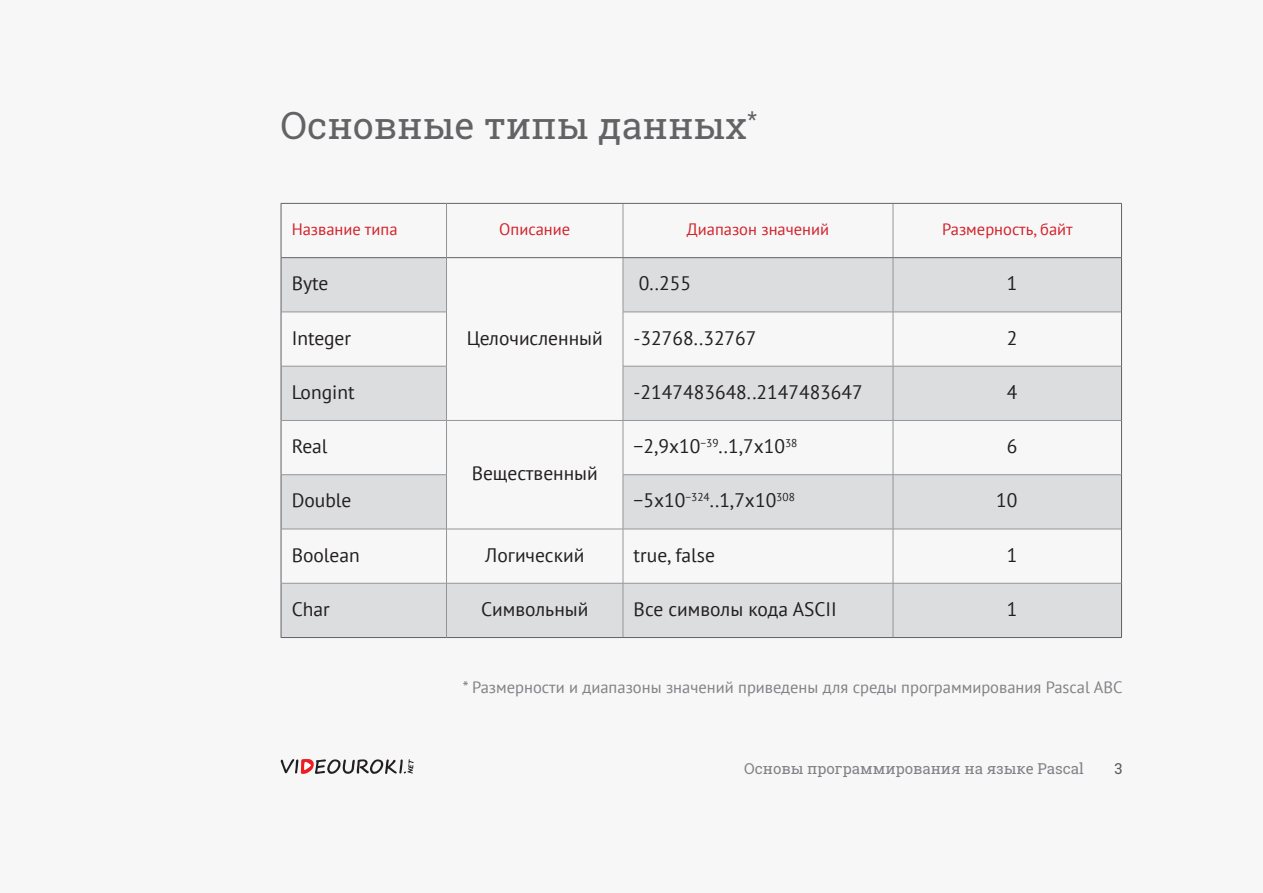
<style>
.page{position:relative;width:1263px;height:893px;background:#fff}
.page>*{position:absolute;margin:0;border:0;box-sizing:border-box;transform-origin:0 0}
.t1{font:37.5px "Roboto Slab";color:#636366}
.t2{font:19.5px "PT Sans";color:#231f20}
.t3{font:16.5px "PT Sans";color:#808285}
.t4{font:16.5px "PT Sans";color:#d1232a}
.t5{font:15px "Roboto Slab";color:#808285}
.t6{font:15px "Roboto Slab";color:#57585a}
</style>
<div class="page">
<div style="left:1px;top:1px;width:1262px;height:892px;background:#f7f7f8"></div>
<svg style="left:281px;top:759px;width:133px;height:15px"></svg>
<svg style="left:282px;top:258px;width:839px;height:379px"></svg>
<hr style="left:281px;top:258px;width:1px;height:54px;background:#636366">
<hr style="left:1121px;top:258px;width:1px;height:54px;background:#636366">
<hr style="left:281px;top:312px;width:1px;height:54px;background:#636366">
<hr style="left:1121px;top:312px;width:1px;height:54px;background:#636366">
<hr style="left:281px;top:366px;width:1px;height:54px;background:#636366">
<hr style="left:1121px;top:366px;width:1px;height:54px;background:#636366">
<hr style="left:281px;top:420px;width:1px;height:55px;background:#636366">
<hr style="left:1121px;top:420px;width:1px;height:55px;background:#636366">
<hr style="left:281px;top:475px;width:1px;height:54px;background:#636366">
<hr style="left:1121px;top:475px;width:1px;height:54px;background:#636366">
<hr style="left:281px;top:529px;width:1px;height:54px;background:#636366">
<hr style="left:1121px;top:529px;width:1px;height:54px;background:#636366">
<hr style="left:281px;top:583px;width:1px;height:54px;background:#636366">
<hr style="left:1121px;top:583px;width:1px;height:54px;background:#636366">
<hr style="left:281px;top:637px;width:165px;height:1px;background:#636366">
<hr style="left:446px;top:637px;width:177px;height:1px;background:#636366">
<hr style="left:623px;top:637px;width:270px;height:1px;background:#636366">
<hr style="left:893px;top:637px;width:229px;height:1px;background:#636366">
<hr style="left:446px;top:258px;width:1px;height:54px;background:#939598">
<hr style="left:623px;top:258px;width:1px;height:54px;background:#939598">
<hr style="left:893px;top:258px;width:1px;height:54px;background:#939598">
<hr style="left:281px;top:312px;width:166px;height:1px;background:#939598">
<hr style="left:446px;top:312px;width:1px;height:54px;background:#939598">
<hr style="left:623px;top:312px;width:270px;height:1px;background:#939598">
<hr style="left:623px;top:312px;width:1px;height:54px;background:#939598">
<hr style="left:893px;top:312px;width:228px;height:1px;background:#939598">
<hr style="left:893px;top:312px;width:1px;height:54px;background:#939598">
<hr style="left:281px;top:366px;width:166px;height:1px;background:#939598">
<hr style="left:446px;top:366px;width:1px;height:54px;background:#939598">
<hr style="left:623px;top:366px;width:270px;height:1px;background:#939598">
<hr style="left:623px;top:366px;width:1px;height:54px;background:#939598">
<hr style="left:893px;top:366px;width:228px;height:1px;background:#939598">
<hr style="left:893px;top:366px;width:1px;height:54px;background:#939598">
<hr style="left:281px;top:420px;width:165px;height:1px;background:#939598">
<hr style="left:446px;top:420px;width:177px;height:1px;background:#939598">
<hr style="left:446px;top:421px;width:1px;height:53px;background:#939598">
<hr style="left:623px;top:420px;width:270px;height:1px;background:#939598">
<hr style="left:623px;top:421px;width:1px;height:53px;background:#939598">
<hr style="left:893px;top:420px;width:228px;height:1px;background:#939598">
<hr style="left:893px;top:421px;width:1px;height:53px;background:#939598">
<hr style="left:281px;top:474px;width:166px;height:1px;background:#939598">
<hr style="left:446px;top:475px;width:1px;height:54px;background:#939598">
<hr style="left:623px;top:474px;width:270px;height:1px;background:#939598">
<hr style="left:623px;top:475px;width:1px;height:54px;background:#939598">
<hr style="left:893px;top:474px;width:228px;height:1px;background:#939598">
<hr style="left:893px;top:475px;width:1px;height:54px;background:#939598">
<hr style="left:281px;top:529px;width:165px;height:1px;background:#939598">
<hr style="left:446px;top:529px;width:177px;height:1px;background:#939598">
<hr style="left:446px;top:529px;width:1px;height:54px;background:#939598">
<hr style="left:623px;top:529px;width:270px;height:1px;background:#939598">
<hr style="left:623px;top:529px;width:1px;height:54px;background:#939598">
<hr style="left:893px;top:529px;width:228px;height:1px;background:#939598">
<hr style="left:893px;top:529px;width:1px;height:54px;background:#939598">
<hr style="left:281px;top:583px;width:165px;height:1px;background:#939598">
<hr style="left:446px;top:583px;width:177px;height:1px;background:#939598">
<hr style="left:446px;top:583px;width:1px;height:54px;background:#939598">
<hr style="left:623px;top:583px;width:270px;height:1px;background:#939598">
<hr style="left:623px;top:583px;width:1px;height:54px;background:#939598">
<hr style="left:893px;top:583px;width:228px;height:1px;background:#939598">
<hr style="left:893px;top:583px;width:1px;height:54px;background:#939598">
<hr style="left:281px;top:203px;width:165px;height:1px;background:#636366">
<hr style="left:281px;top:204px;width:1px;height:53px;background:#636366">
<hr style="left:446px;top:203px;width:177px;height:1px;background:#636366">
<hr style="left:623px;top:203px;width:270px;height:1px;background:#636366">
<hr style="left:893px;top:203px;width:229px;height:1px;background:#636366">
<hr style="left:1121px;top:204px;width:1px;height:53px;background:#636366">
<hr style="left:281px;top:257px;width:165px;height:1px;background:#636366">
<hr style="left:446px;top:257px;width:177px;height:1px;background:#636366">
<hr style="left:623px;top:257px;width:270px;height:1px;background:#636366">
<hr style="left:893px;top:257px;width:229px;height:1px;background:#636366">
<hr style="left:446px;top:204px;width:1px;height:53px;background:#939598">
<hr style="left:623px;top:204px;width:1px;height:53px;background:#939598">
<hr style="left:893px;top:204px;width:1px;height:53px;background:#939598">
<p class="t1" style="left:281px;top:100px;width:478px">Основные типы данных<sup>*</sup></p>
<p class="t4" style="left:292px;top:219px;width:107px">Название типа</p>
<p class="t4" style="left:499px;top:219px;width:73px">Описание</p>
<p class="t4" style="left:687px;top:219px;width:144px">Диапазон значений</p>
<p class="t4" style="left:942px;top:219px;width:132px">Размерность, байт</p>
<p class="t2" style="left:292px;top:271px;width:38px">Byte</p>
<p class="t2" style="left:467px;top:325px;width:137px">Целочисленный</p>
<p class="t2" style="left:639px;top:271px;width:54px">0..255</p>
<p class="t2" style="left:1007px;top:271px;width:12px">1</p>
<p class="t2" style="left:292px;top:325px;width:61px">Integer</p>
<p class="t2" style="left:634px;top:325px;width:124px">-32768..32767</p>
<p class="t2" style="left:1007px;top:325px;width:12px">2</p>
<p class="t2" style="left:292px;top:379px;width:65px">Longint</p>
<p class="t2" style="left:634px;top:379px;width:231px">-2147483648..2147483647</p>
<p class="t2" style="left:1007px;top:379px;width:12px">4</p>
<p class="t2" style="left:292px;top:434px;width:37px">Real</p>
<p class="t2" style="left:472px;top:461px;width:128px">Вещественный</p>
<p class="t2" style="left:634px;top:434px;width:165px">−2,9х10<sup>−39</sup>..1,7х10<sup>38</sup></p>
<p class="t2" style="left:1007px;top:434px;width:12px">6</p>
<p class="t2" style="left:292px;top:488px;width:61px">Double</p>
<p class="t2" style="left:634px;top:488px;width:163px">−5х10<sup>−324</sup>..1,7х10<sup>308</sup></p>
<p class="t2" style="left:996px;top:488px;width:23px">10</p>
<p class="t2" style="left:292px;top:542px;width:70px">Boolean</p>
<p class="t2" style="left:485px;top:542px;width:101px">Логический</p>
<p class="t2" style="left:634px;top:542px;width:83px">true, false</p>
<p class="t2" style="left:1007px;top:542px;width:12px">1</p>
<p class="t2" style="left:292px;top:596px;width:40px">Char</p>
<p class="t2" style="left:481px;top:596px;width:109px">Символьный</p>
<p class="t2" style="left:634px;top:596px;width:205px">Все символы кода ASCII</p>
<p class="t2" style="left:1007px;top:596px;width:12px">1</p>
<p class="t3" style="left:463px;top:677px;width:661px">* Размерности и диапазоны значений приведены для среды программирования Pascal ABC</p>
<p class="t5" style="left:744px;top:758px;width:341px">Основы программирования на языке Pascal</p>
<p class="t6" style="left:1114px;top:758px;width:10px">3</p>
</div>
